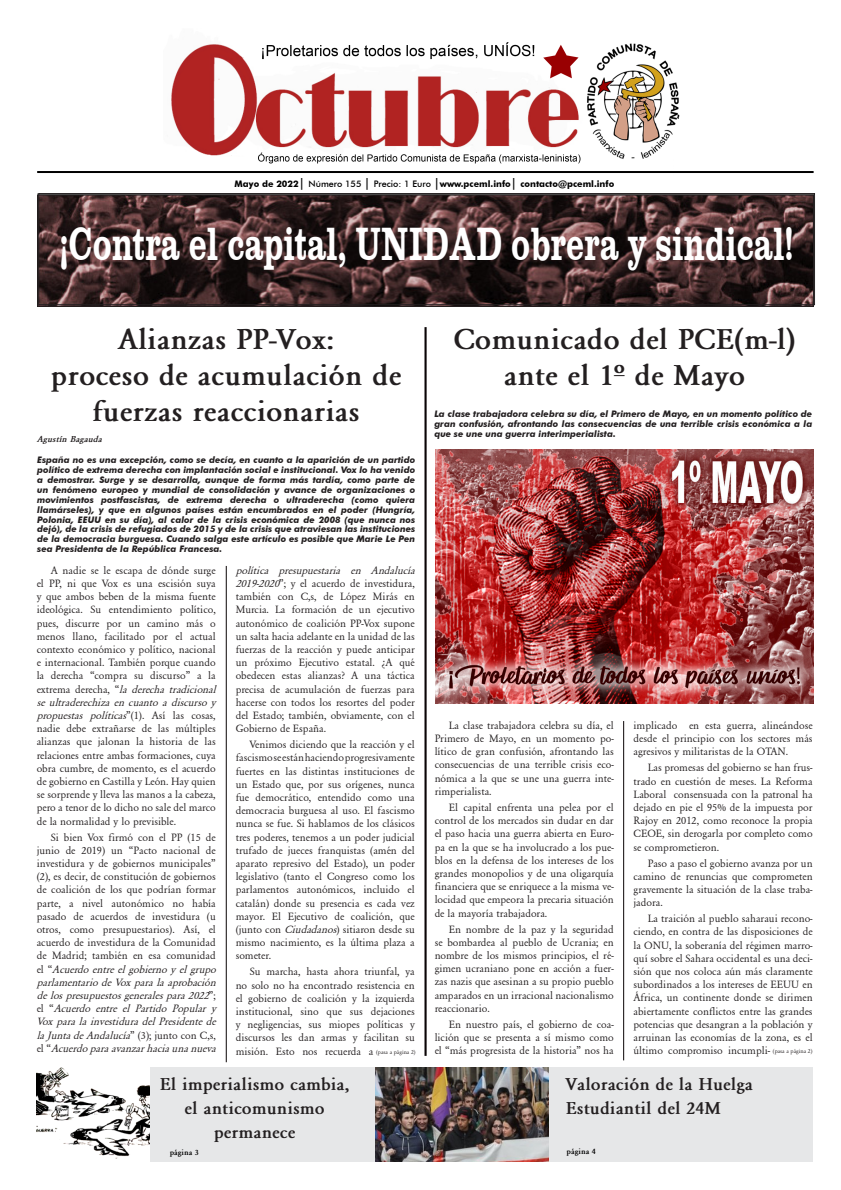
<style>
.page{position:relative;width:841px;height:1190px;background:#fff}
.page>*{position:absolute;margin:0;border:0;box-sizing:border-box;transform-origin:0 0}
.t1{font:48px "Clarendon";color:#fff;scale:.67 1}
.t2{font:700 30px/36px "Garamond";color:#231f20;text-align:center}
.t3{font:700 18px/24px "Garamond";color:#231f20;text-align:center}
.t4{font:11px/13.2px "Garamond";color:#231f20;text-align:justify}
.t5{font:italic 700 9px/9.9px "Futura BT";color:#231f20;text-align:justify}
.t6{font:700 9px "Futura BT";color:#000}
.t7{font:italic 700 9px "Garamond";color:#231f20}
.Paragraph_Style4{font:700 8px "Garamond";color:#000}
.t8{font:6px "Garamond";color:#231f20}
.s1{font-weight:500;font-size:12px}
.s2{font-weight:500}
.s3{font-style:italic}
</style>
<div class="page">
<img style="left:171px;top:42px;width:509px;height:122px">
<hr style="left:37px;top:171px;width:777px;height:2px;background:#000">
<hr style="left:37px;top:194px;width:777px;height:1px;background:#000">
<hr style="left:425px;top:327px;width:2px;height:729px;background:#0a0405">
<hr style="left:226px;top:566px;width:1px;height:496px;background:#0a0405">
<hr style="left:623px;top:721px;width:1px;height:339px;background:#0a0405">
<img style="left:436px;top:449px;width:378px;height:254px">
<div style="left:37px;top:1068px;width:776px;height:94px;background:#e6e7e8"></div>
<img style="left:376px;top:1067px;width:172px;height:95px">
<img style="left:37px;top:1068px;width:112px;height:94px">
<img style="left:40px;top:197px;width:772px;height:106px">
<div style="left:37px;top:195px;width:777px;height:112px;border:1px solid #231f20"></div>
<div style="left:38px;top:193px;width:777px;height:112px;border:1px solid #231f20"></div>
<p class="t6" style="left:235px;top:178px;width:381px">Mayo de 2022<span class="s1">|</span> <span class="s2">Número 155</span> <span class="s1">|</span> <span class="s2">Precio: 1 Euro</span> <span class="s1">|</span>www.pceml.info<span class="s1">|</span> contacto@pceml.info</p>
<p class="t1" style="left:60px;top:217px;width:1097px">¡Contra el capital, UNIDAD obrera y sindical!</p>
<p class="t2" style="left:118px;top:321px;width:218px">Alianzas PP-Vox:</p>
<p class="t2" style="left:51px;top:357px;width:352px">proceso de acumulación de fuerzas reaccionarias</p>
<p class="t7" style="left:37px;top:434px;width:67px">Agustín Bagauda</p>
<p class="t5" style="left:37px;top:455px;width:380px">España no es una excepción, como se decía, en cuanto a la aparición de un partido político de extrema derecha con implantación social e institucional. Vox lo ha venido a demostrar. Surge y se desarrolla, aunque de forma más tardía, como parte de un fenómeno europeo y mundial de consolidación y avance de organizaciones o movimientos postfascistas, de extrema derecha o ultraderecha (como quiera llamárseles), y que en algunos países están encumbrados en el poder (Hungría, Polonia, EEUU en su día), al calor de la crisis económica de 2008 (que nunca nos dejó), de la crisis de refugiados de 2015 y de la crisis que atraviesan las instituciones de la democracia burguesa. Cuando salga este artículo es posible que Marie Le Pen sea Presidenta de la República Francesa.</p>
<p class="t2" style="left:453px;top:321px;width:344px">Comunicado del PCE(m-l) ante el 1ª de Mayo</p>
<p class="t5" style="left:434px;top:409px;width:380px">La clase trabajadora celebra su día, el Primero de Mayo, en un momento político de gran confusión, afrontando las consecuencias de una terrible crisis económica a la que se une una guerra interimperialista.</p>
<p class="t4" style="left:37px;top:564px;width:181px;text-indent:14px">A nadie se le escapa de dónde surge el PP, ni que Vox es una escisión suya y que ambos beben de la misma fuente ideológica. Su entendimiento político, pues, discurre por un camino más o menos llano, facilitado por el actual contexto económico y político, nacional e internacional. También porque cuando la derecha “compra su discurso” a la extrema derecha, “<span class="s3">la derecha tradicional se ultraderechiza en cuanto a discurso y propuestas políticas</span>”(1). Así las cosas, nadie debe extrañarse de las múltiples alianzas que jalonan la historia de las relaciones entre ambas formaciones, cuya obra cumbre, de momento, es el acuerdo de gobierno en Castilla y León. Hay quien se sorprende y lleva las manos a la cabeza, pero a tenor de lo dicho no sale del marco de la normalidad y lo previsible.</p>
<p class="t4" style="left:37px;top:830px;width:181px;text-indent:14px">Si bien Vox firmó con el PP (15 de junio de 2019) un “Pacto nacional de investidura y de gobiernos municipales” (2), es decir, de constitución de gobiernos de coalición de los que podrían formar parte, a nivel autonómico no había pasado de acuerdos de investidura (u otros, como presupuestarios). Así, el acuerdo de investidura de la Comunidad de Madrid; también en esa comunidad el “<span class="s3">Acuerdo entre el gobierno y el grupo parlamentario de Vox para la aprobación de los presupuestos generales para 2022</span>”; el “<span class="s3">Acuerdo entre el Partido Popular y Vox para la investidura del Presidente de la Junta de Andalucía</span>” (3); junto con C,s, el “<span class="s3">Acuerdo para avanzar hacia una nueva</span></p>
<p class="t4" style="left:236px;top:564px;width:181px"><span class="s3">política presupuestaria en Andalucía 2019-2020</span>”; y el acuerdo de investidura, también con C,s, de López Mirás en Murcia. La formación de un ejecutivo autonómico de coalición PP-Vox supone un salta hacia adelante en la unidad de las fuerzas de la reacción y puede anticipar un próximo Ejecutivo estatal. ¿A qué obedecen estas alianzas? A una táctica precisa de acumulación de fuerzas para hacerse con todos los resortes del poder del Estado; también, obviamente, con el Gobierno de España.</p>
<p class="t4" style="left:236px;top:738px;width:181px;text-indent:14px">Venimos diciendo que la reacción y el fascismo se están haciendo progresivamente fuertes en las distintas instituciones de un Estado que, por sus orígenes, nunca fue democrático, entendido como una democracia burguesa al uso. El fascismo nunca se fue. Si hablamos de los clásicos tres poderes, tenemos a un poder judicial trufado de jueces franquistas (amén del aparato represivo del Estado), un poder legislativo (tanto el Congreso como los parlamentos autonómicos, incluido el catalán) donde su presencia es cada vez mayor. El Ejecutivo de coalición, que (junto con <span class="s3">Ciudadanos</span>) sitiaron desde su mismo nacimiento, es la última plaza a someter.</p>
<p class="t4" style="left:236px;top:965px;width:181px;text-indent:14px">Su marcha, hasta ahora triunfal, ya no solo no ha encontrado resistencia en el gobierno de coalición y la izquierda institucional, sino que sus dejaciones y negligencias, sus miopes políticas y discursos les dan armas y facilitan su misión. Esto nos recuerda a</p>
<p class="t4" style="left:435px;top:719px;width:181px;text-indent:14px">La clase trabajadora celebra su día, el Primero de Mayo, en un momento po&shy;lítico de gran confusión, afrontando las consecuencias de una terrible crisis eco&shy;nómica a la que se une una guerra inte&shy;rimperialista.</p>
<p class="t4" style="left:435px;top:801px;width:181px;text-indent:14px">El capital enfrenta una pelea por el control de los mercados sin dudar en dar el paso hacia una guerra abierta en Euro&shy;pa en la que se ha involucrado a los pue&shy;blos en la defensa de los intereses de los grandes monopolios y de una oligarquía financiera que se enriquece a la misma ve&shy;locidad que empeora la precaria situación de la mayoría trabajadora.</p>
<p class="t4" style="left:435px;top:922px;width:181px;text-indent:14px">En nombre de la paz y la seguridad se bombardea al pueblo de Ucrania; en nombre de los mismos principios, el ré&shy;gimen ucraniano pone en acción a fuer&shy;zas nazis que asesinan a su propio pueblo amparados en un irracional nacionalismo reaccionario.</p>
<p class="t4" style="left:435px;top:1018px;width:181px;text-indent:14px">En nuestro país, el gobierno de coa&shy;lición que se presenta a sí mismo como el “más progresista de la historia” nos ha</p>
<p class="t4" style="left:634px;top:719px;width:181px">implicado en esta guerra, alineándose desde el principio con los sectores más agresivos y militaristas de la OTAN.</p>
<p class="t4" style="left:634px;top:761px;width:181px;text-indent:14px">Las promesas del gobierno se han frus&shy;trado en cuestión de meses. La Reforma Laboral consensuada con la patronal ha dejado en pie el 95% de la impuesta por Rajoy en 2012, como reconoce la propia CEOE, sin derogarla por completo como se comprometieron.</p>
<p class="t4" style="left:634px;top:856px;width:181px;text-indent:14px">Paso a paso el gobierno avanza por un camino de renuncias que comprometen gravemente la situación de la clase traba&shy;jadora.</p>
<p class="t4" style="left:634px;top:912px;width:181px;text-indent:14px">La traición al pueblo saharaui recono&shy;ciendo, en contra de las disposiciones de la ONU, la soberanía del régimen marro&shy;quí sobre el Sahara occidental es una deci&shy;sión que nos coloca aún más claramente subordinados a los intereses de EEUU en África, un continente donde se dirimen abiertamente conflictos entre las grandes potencias que desangran a la población y arruinan las economías de la zona, es el último compromiso incumpli-</p>
<p class="t8" style="left:376px;top:1049px;width:41px">(pasa a página 2)</p>
<p class="t8" style="left:773px;top:1048px;width:41px">(pasa a página 2)</p>
<p class="t3" style="left:160px;top:1073px;width:191px">El imperialismo cambia, el anticomunismo permanece</p>
<p class="Paragraph_Style4" style="left:170px;top:1148px;width:31px">página 3</p>
<p class="t3" style="left:566px;top:1072px;width:189px;text-align:left">Valoración de la Huelga<br>Estudiantil del 24M</p>
<p class="Paragraph_Style4" style="left:567px;top:1148px;width:31px">página 4</p>
</div>
